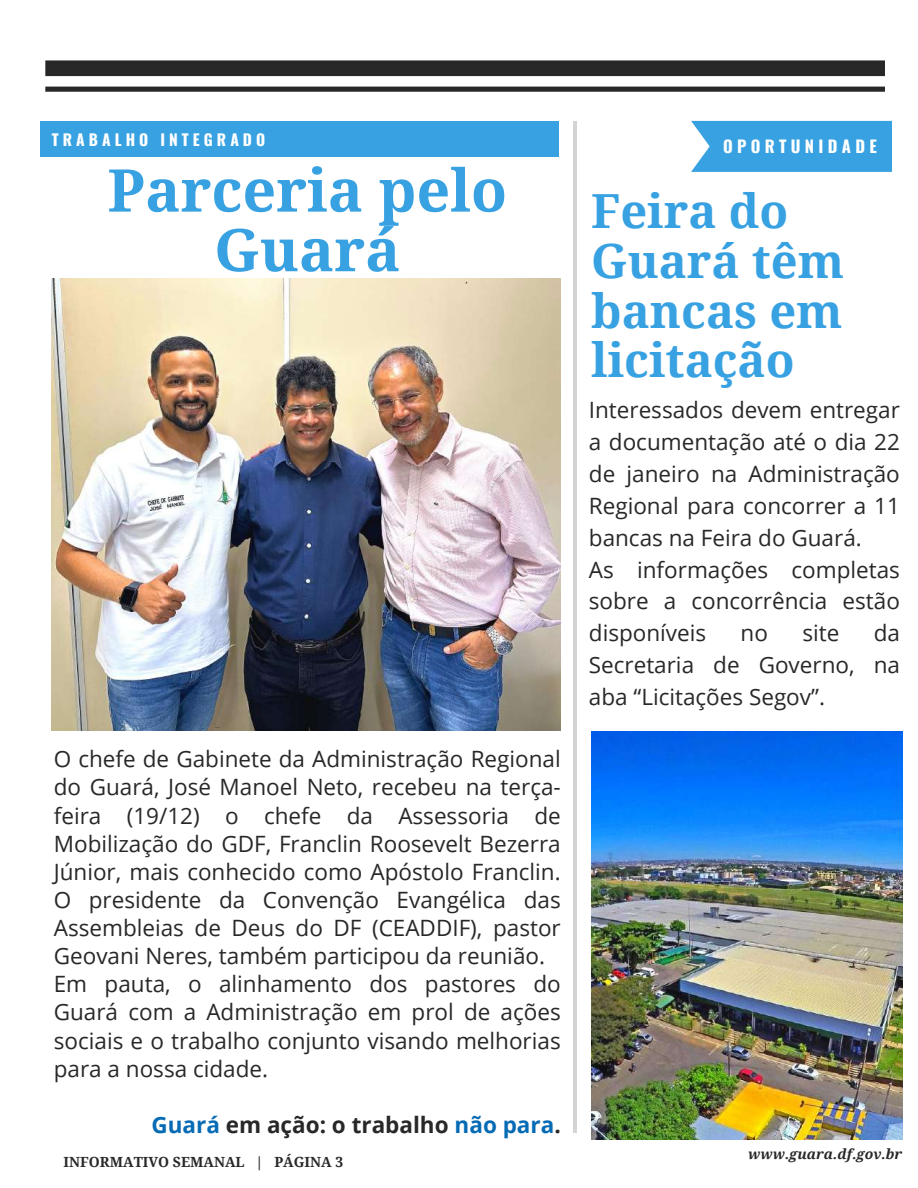
<style>
.page{position:relative;width:918px;height:1188px;background:#fff}
.page>*{position:absolute;margin:0;border:0;box-sizing:border-box;transform-origin:0 0}
.t1{font:700 58.95px/59.7px "Droid Serif";color:#37a1e2;text-align:center}
.t2{font:700 47.1px/49.7px "Droid Serif";color:#37a1e2}
.t3{font:22.5px/28.2px "Open Sans";color:#282828}
.t4{font:700 22.5px "Open Sans";color:#282828}
.t5{font:700 16.65px "Oswald";letter-spacing:.26em;color:#fff}
.t6{font:700 15.6px "Oswald";letter-spacing:.26em;color:#fff}
.t7{font:700 13.95px "Droid Serif";color:#282828}
.t8{font:italic 700 13.95px "Droid Serif";color:#282828}
.s1{color:#066bb5}
</style>
<div class="page">
<div style="left:40px;top:121px;width:519px;height:36px;background:#37a1e2"></div>
<hr style="left:573px;top:121px;width:4px;height:1011px;background:#d3d3d3">
<img style="left:52px;top:278px;width:508px;height:453px">
<svg style="left:45px;top:60px;width:840px;height:32px"></svg>
<div style="left:691px;top:121px;width:201px;height:51px;background:#37a1e2"></div>
<img style="left:591px;top:731px;width:312px;height:408px">
<p class="t6" style="left:52px;top:127px;width:215px">TRABALHO INTEGRADO</p>
<h1 class="t1" style="left:108px;top:161px;width:401px">Parceria pelo<br>Guará</h1>
<p class="t3" style="left:54px;top:744px;width:509px">O chefe de Gabinete da Administração Regional do Guará, José Manoel Neto, recebeu na terça&shy;feira (19/12) o chefe da Assessoria de Mobilização do GDF, Franclin Roosevelt Bezerra Júnior, mais conhecido como Apóstolo Franclin.<br>O presidente da Convenção Evangélica das Assembleias de Deus do DF (CEADDIF), pastor Geovani Neres, também participou da reunião.<br>Em pauta, o alinhamento dos pastores do Guará com a Administração em prol de ações sociais e o trabalho conjunto visando melhorias para a nossa cidade.</p>
<p class="t4" style="left:152px;top:1109px;width:411px"><span class="s1">Guará</span> em ação: o trabalho <span class="s1">não para</span>.</p>
<p class="t5" style="left:723px;top:133px;width:155px">OPORTUNIDADE</p>
<h2 class="t2" style="left:591px;top:187px;width:255px">Feira do<br>Guará têm bancas em licitação</h2>
<p class="t3" style="left:589px;top:394px;width:313px;line-height:31.8px">Interessados devem entregar a documentação até o dia 22 de janeiro na Administração<br>Regional para concorrer a 11 bancas na Feira do Guará.<br>As informações completas sobre a concorrência estão disponíveis</p>
<p class="t3" style="left:589px;top:617px;width:313px;line-height:31.8px;text-align:justify;text-indent:285px">da Secretaria de Governo, na aba “Licitações Segov”.</p>
<p class="t3" style="left:741px;top:618px;width:29px">no</p>
<p class="t3" style="left:802px;top:618px;width:38px">site</p>
<p class="t7" style="left:64px;top:1154px;width:281px">INFORMATIVO SEMANAL | PÁGINA 3</p>
<p class="t8" style="left:748px;top:1147px;width:155px">www.guara.df.gov.br</p>
</div>
